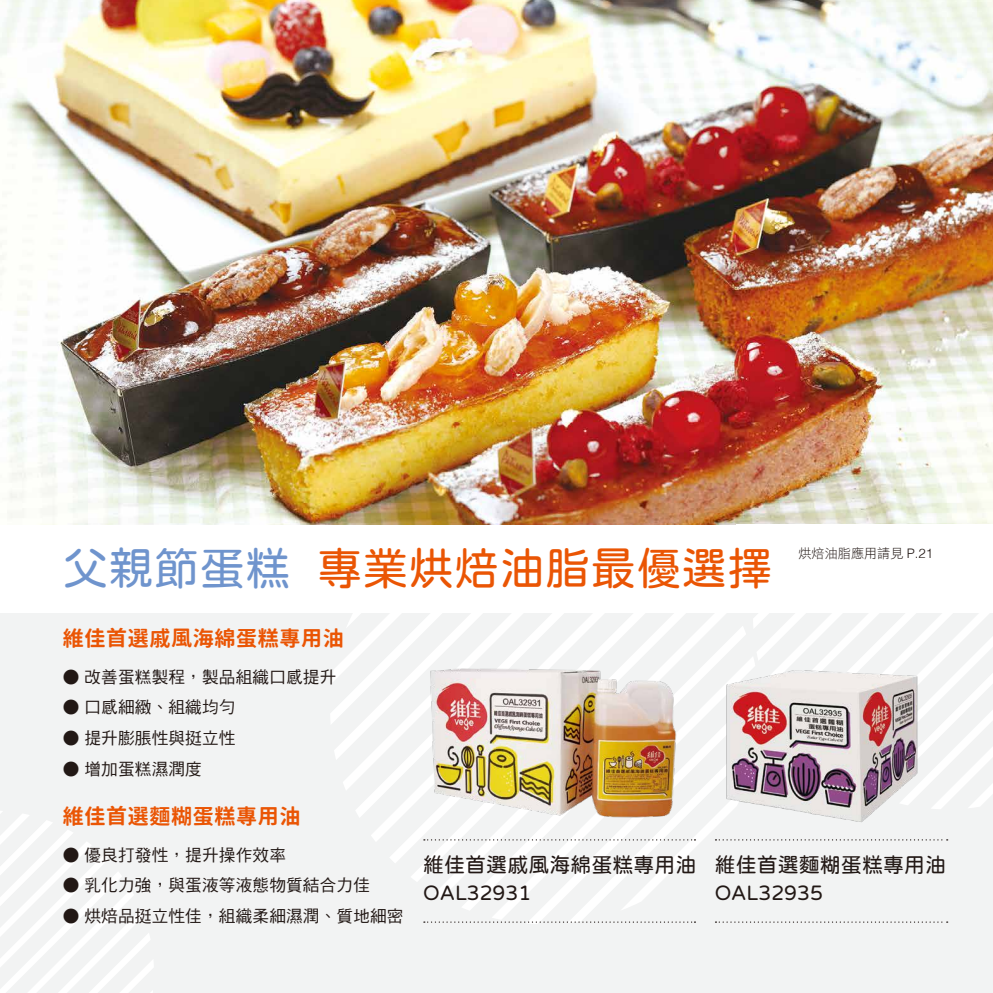
<style>
.page{position:relative;width:993px;height:993px;background:#fff}
.page>*{position:absolute;margin:0;border:0;box-sizing:border-box;transform-origin:0 0}
.t1{font:45.5px "jf openhuninn 1.1";color:#ea5504}
.t2{font:21px/28px "jf openhuninn 1.1";color:#221815}
.t3{font:21px "Gen Jyuu Gothic L Monospace Bold";letter-spacing:.03em;color:#ea5504}
.t4{font:16.62px "DF Hei Std W5";letter-spacing:.01em;color:#221815}
.t5{font:13.12px "DF Hei Std W3";color:#221815}
.s1{color:#6f94cd}
.s2{font-family:"Helvetica";font-weight:300}
</style>
<div class="page">
<div style="left:0;top:613px;width:992px;height:379px;background:#f2f3f3"></div>
<svg style="left:0;top:811px;width:154px;height:181px"></svg>
<svg style="left:331px;top:524px;width:661px;height:398px"></svg>
<img style="left:0;top:0;width:992px;height:524px">
<div style="left:735px;top:524px;width:257px;height:89px;background:#fff"></div>
<h1 class="t1" style="left:63px;top:538px;width:711px"><span class="s1">父親節蛋糕</span> 專業烘焙油脂最優選擇</h1>
<p class="t5" style="left:798px;top:546px;width:136px">烘焙油脂應用請見 <span class="s2">P.21</span></p>
<p class="t3" style="left:63px;top:622px;width:282px">維佳首選戚風海綿蛋糕專用油</p>
<p class="t4" style="left:63px;top:667px;width:275px">● 改善蛋糕製程，製品組織口感提升</p>
<p class="t4" style="left:63px;top:698px;width:174px">● 口感細緻、組織均勻</p>
<p class="t4" style="left:63px;top:728px;width:174px">● 提升膨脹性與挺立性</p>
<p class="t4" style="left:63px;top:759px;width:140px">● 增加蛋糕濕潤度</p>
<p class="t3" style="left:63px;top:800px;width:239px">維佳首選麵糊蛋糕專用油</p>
<p class="t4" style="left:63px;top:845px;width:224px">● 優良打發性，提升操作效率</p>
<p class="t4" style="left:63px;top:875px;width:308px">● 乳化力強，與蛋液等液態物質結合力佳</p>
<p class="t4" style="left:63px;top:906px;width:342px">● 烘焙品挺立性佳，組織柔細濕潤、質地細密</p>
<p class="t2" style="left:423px;top:850px;width:274px">維佳首選戚風海綿蛋糕專用油<br>OAL32931</p>
<p class="t2" style="left:714px;top:850px;width:232px">維佳首選麵糊蛋糕專用油<br>OAL32935</p>
</div>
